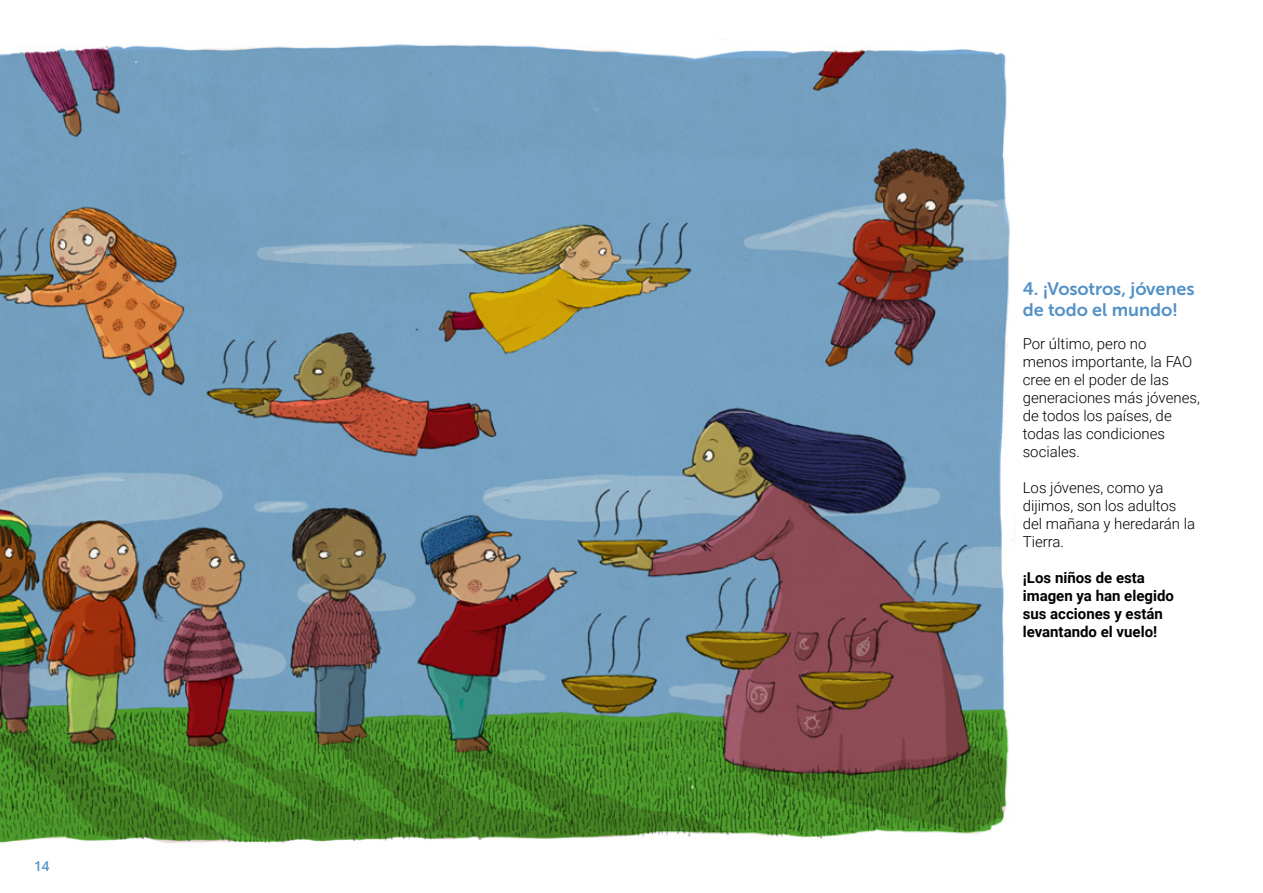
<style>
.page{position:relative;width:1263px;height:893px;background:#fff}
.page>*{position:absolute;margin:0;border:0;box-sizing:border-box;transform-origin:0 0}
.t1{font:18px/21px "Museo Sans 700";letter-spacing:-.005em;color:#5391c6}
.t2{font:300 15px/18px "Roboto";color:#000}
.t3{font:700 15px/18px "Roboto";color:#000}
.t4{font:600 13.5px "Open Sans";color:#5391c6}
</style>
<div class="page">
<img style="left:0;top:44px;width:1010px;height:800px">
<p class="t4" style="left:34px;top:856px;width:17px">14</p>
<p class="t1" style="left:1023px;top:278px;width:173px">4. ¡Vosotros, jóvenes de todo el mundo!</p>
<p class="t2" style="left:1023px;top:334px;width:179px">Por último, pero no<br>menos importante, la FAO cree en el poder de las generaciones más jóvenes, de todos los países, de todas las condiciones sociales.</p>
<p class="t2" style="left:1023px;top:478px;width:174px">Los jóvenes, como ya dijimos, son los adultos del mañana y heredarán la<br>Tierra.</p>
<p class="t3" style="left:1023px;top:568px;width:153px">¡Los niños de esta imagen ya han elegido sus acciones y están levantando el vuelo!</p>
</div>
